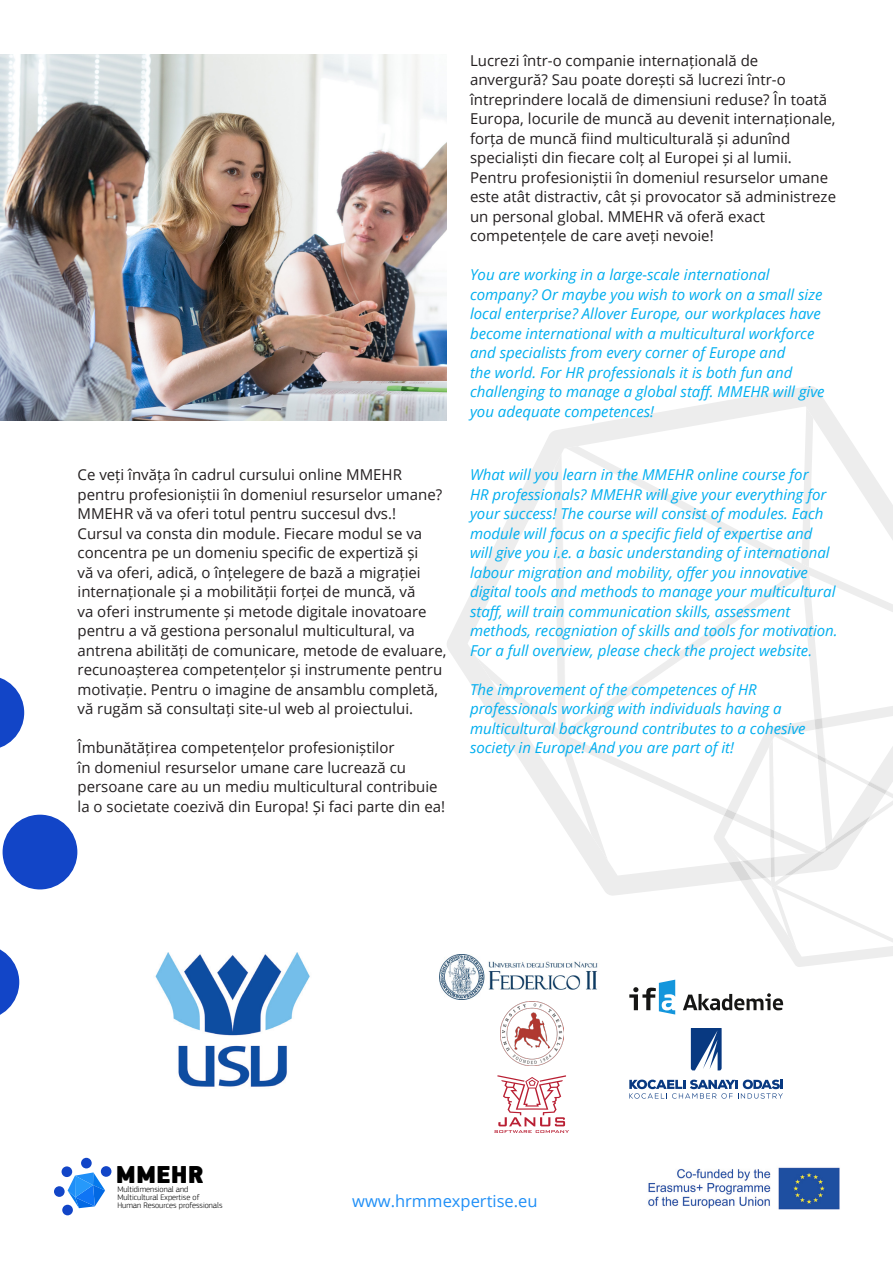
<style>
.page{position:relative;width:893px;height:1263px;background:#fff}
.page>*{position:absolute;margin:0;border:0;box-sizing:border-box;transform-origin:0 0}
.t1{font:900 25.2px "PF Square Sans Pro";color:#000}
.t2{font:16.5px "Open Sans";color:#1f8ff7}
.t3{font:15px/19.5px "Open Sans";color:#231f20}
.t4{font:italic 15px/19.5px "Open Sans";color:#00aeef}
.t5{font:300 8.4px/7.6px "PF Square Sans Pro";color:#000}
</style>
<div class="page">
<svg style="left:0;top:677px;width:24px;height:71px"></svg>
<div style="left:3px;top:815px;width:74px;height:74px;background:#1245c7;border-radius:50%"></div>
<svg style="left:0;top:949px;width:19px;height:66px"></svg>
<svg style="left:447px;top:386px;width:382px;height:306px"></svg>
<svg style="left:785px;top:949px;width:108px;height:18px;fill:#ededed"></svg>
<svg style="left:476px;top:407px;width:417px;height:542px"></svg>
<img style="left:648px;top:1167px;width:192px;height:43px">
<svg style="left:68px;top:1172px;width:37px;height:36px"></svg>
<div style="left:62px;top:1166px;width:10px;height:11px;background:#1245c7;border-radius:50%"></div>
<div style="left:54px;top:1186px;width:11px;height:11px;background:#1245c7;border-radius:50%"></div>
<div style="left:62px;top:1205px;width:11px;height:10px;background:#1245c7;border-radius:50%"></div>
<div style="left:81px;top:1158px;width:11px;height:10px;background:#1245c7;border-radius:50%"></div>
<div style="left:101px;top:1166px;width:10px;height:11px;background:#1245c7;border-radius:50%"></div>
<img style="left:0;top:54px;width:447px;height:367px">
<img style="left:155px;top:953px;width:155px;height:134px">
<img style="left:500px;top:1002px;width:63px;height:63px">
<img style="left:440px;top:954px;width:158px;height:45px">
<svg style="left:494px;top:1075px;width:75px;height:58px"></svg>
<svg style="left:629px;top:980px;width:46px;height:34px"></svg>
<svg style="left:683px;top:993px;width:100px;height:17px"></svg>
<svg style="left:691px;top:1029px;width:31px;height:41px"></svg>
<svg style="left:629px;top:1079px;width:154px;height:20px"></svg>
<p class="t3" style="left:78px;top:465px;width:370px">Ce veți învăța în cadrul cursului online MMEHR pentru profesioniștii în domeniul resurselor umane?<br>MMEHR vă va oferi totul pentru succesul dvs.!<br>Cursul va consta din module. Fiecare modul se va concentra pe un domeniu specific de expertiză și<br>vă va oferi, adică, o înțelegere de bază a migrației internaționale și a mobilității forței de muncă, vă<br>va oferi instrumente și metode digitale inovatoare pentru a vă gestiona personalul multicultural, va antrena abilități de comunicare, metode de evaluare, recunoașterea competențelor și instrumente pentru motivație. Pentru o imagine de ansamblu completă, vă rugăm să consultați site-ul web al proiectului.</p>
<p class="t3" style="left:78px;top:738px;width:369px">Îmbunătățirea competențelor profesioniștilor<br>în domeniul resurselor umane care lucrează cu persoane care au un mediu multicultural contribuie la o societate coezivă din Europa! Și faci parte din ea!</p>
<p class="t3" style="left:470px;top:50px;width:367px">Lucrezi într-o companie internațională de anvergură? Sau poate dorești să lucrezi într-o întreprindere locală de dimensiuni reduse? În toată Europa, locurile de muncă au devenit internaționale, forța de muncă fiind multiculturală și adunînd specialiști din fiecare colț al Europei și al lumii.<br>Pentru profesioniștii în domeniul resurselor umane este atât distractiv, cât și provocator să administreze un personal global. MMEHR vă oferă exact competențele de care aveți nevoie!</p>
<p class="t4" style="left:470px;top:265px;width:356px">You are working in a large-scale international company? Or maybe you wish to work on a small size local enterprise? Allover Europe, our workplaces have become international with a multicultural workforce and specialists from every corner of Europe and<br>the world. For HR professionals it is both fun and challenging to manage a global staff. MMEHR will give you adequate competences!</p>
<p class="t4" style="left:470px;top:465px;width:369px">What will you learn in the MMEHR online course for<br>HR professionals? MMEHR will give your everything for your success! The course will consist of modules. Each module will focus on a specific field of expertise and will give you i.e. a basic understanding of international labour migration and mobility, offer you innovative digital tools and methods to manage your multicultural staff, will train communication skills, assessment methods, recogniation of skills and tools for motivation.<br>For a full overview, please check the project website.</p>
<p class="t4" style="left:470px;top:679px;width:337px">The improvement of the competences of HR professionals working with individuals having a multicultural background contributes to a cohesive society in Europe! And you are part of it!</p>
<h1 class="t1" style="left:116px;top:1159px;width:89px">MMEHR</h1>
<p class="t5" style="left:117px;top:1186px;width:107px">Multidimensional and<br>Multicultural Expertise of<br>Human Resources professionals</p>
<p class="t2" style="left:352px;top:1190px;width:187px">www.hrmmexpertise.eu</p>
</div>
